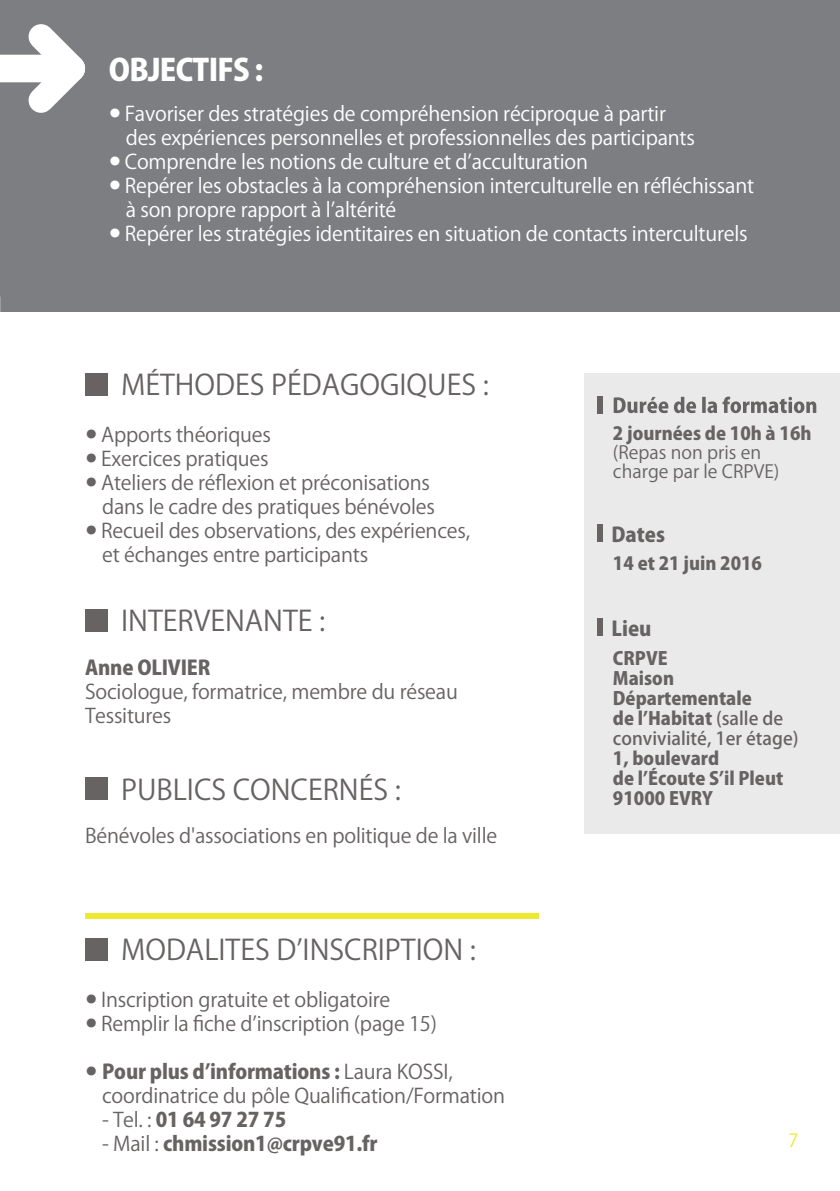
<style>
.page{position:relative;width:840px;height:1191px;background:#fff}
.page>*{position:absolute;margin:0;border:0;box-sizing:border-box;transform-origin:0 0}
.t1{font:800 30px "Koz Go Pr 6 N";letter-spacing:-.025em;color:#fff}
.t2{font:28px "Koz Go Pr 6 N";color:#676363}
.t3{font:20px/24px "Koz Go Pr 6 N";letter-spacing:-.01em;color:#676363}
.t4{font:20px/24px "Koz Go Pr 6 N";letter-spacing:-.01em;color:#fff}
.t5{font:800 20px "Koz Go Pr 6 N";letter-spacing:-.01em;color:#676363}
.t6{font:800 20px "Koz Go Pro";color:#676363}
.t7{font:800 18px/20px "Koz Go Pro";color:#676363}
.t8{font:18px/19px "Koz Go Pro";color:#676363}
.t9{font:18px "Koz Go Pr 6 N";color:#ede931}
.s1{font-size:40px}
.s2{font-weight:800}
.s3{font-weight:400}
.s4{font-weight:500}
</style>
<div class="page">
<div style="left:0;top:0;width:839px;height:312px;background:#7d7e82"></div>
<div style="left:0;top:55px;width:71px;height:27px;background:#fff"></div>
<svg style="left:6px;top:24px;width:80px;height:89px"></svg>
<div style="left:584px;top:373px;width:255px;height:460px;background:#eaeaeb"></div>
<div style="left:85px;top:373px;width:23px;height:22px;background:#676363"></div>
<div style="left:597px;top:397px;width:5px;height:17px;background:#676363"></div>
<svg style="left:613px;top:396px;width:202px;height:17px"></svg>
<div style="left:597px;top:524px;width:5px;height:17px;background:#676363"></div>
<div style="left:597px;top:618px;width:5px;height:17px;background:#676363"></div>
<div style="left:85px;top:609px;width:23px;height:23px;background:#676363"></div>
<div style="left:85px;top:777px;width:23px;height:23px;background:#676363"></div>
<div style="left:85px;top:938px;width:23px;height:22px;background:#676363"></div>
<div style="left:85px;top:913px;width:454px;height:6px;background:#ede931"></div>
<p class="t1" style="left:109px;top:53px;width:156px">OBJECTIFS :</p>
<p class="t4" style="left:126px;top:102px;width:570px;text-indent:-17px"><span class="s1">•</span> Favoriser des stratégies de compréhension réciproque à partir des expériences personnelles et professionnelles des participants</p>
<p class="t4" style="left:109px;top:150px;width:480px"><span class="s1">•</span> Comprendre les notions de culture et d’acculturation</p>
<p class="t4" style="left:126px;top:174px;width:629px;text-indent:-17px"><span class="s1">•</span> Repérer les obstacles à la compréhension interculturelle en réfléchissant à son propre rapport à l’altérité</p>
<p class="t4" style="left:109px;top:222px;width:640px"><span class="s1">•</span> Repérer les stratégies identitaires en situation de contacts interculturels</p>
<p class="t2" style="left:121px;top:369px;width:369px">MÉTHODES PÉDAGOGIQUES :</p>
<p class="t3" style="left:85px;top:423px;width:187px"><span class="s1">•</span> Apports théoriques</p>
<p class="t3" style="left:85px;top:447px;width:185px"><span class="s1">•</span> Exercices pratiques</p>
<p class="t3" style="left:85px;top:471px;width:351px;text-align:right"><span class="s1">•</span> Ateliers de réflexion et préconisations dans le cadre des pratiques bénévoles</p>
<p class="t3" style="left:102px;top:519px;width:369px;text-indent:-17px"><span class="s1">•</span> Recueil des observations, des expériences, et échanges entre participants</p>
<p class="t2" style="left:121px;top:605px;width:205px">INTERVENANTE :</p>
<p class="t5" style="left:85px;top:656px;width:127px">Anne OLIVIER</p>
<p class="t3" style="left:85px;top:680px;width:374px">Sociologue, formatrice, membre du réseau<br>Tessitures</p>
<p class="t2" style="left:121px;top:773px;width:281px">PUBLICS CONCERNÉS :</p>
<p class="t3" style="left:85px;top:824px;width:413px">Bénévoles d'associations en politique de la ville</p>
<p class="t2" style="left:121px;top:934px;width:356px">MODALITES D’INSCRIPTION :</p>
<p class="t3" style="left:85px;top:988px;width:306px"><span class="s1">•</span> Inscription gratuite et obligatoire</p>
<p class="t3" style="left:85px;top:1012px;width:353px"><span class="s1">•</span> Remplir la fiche d’inscription (page 15)</p>
<p class="t3" style="left:102px;top:1060px;width:404px;text-indent:-17px"><span class="s1">•</span> <span class="s2">Pour plus d’informations :</span> Laura KOSSI, coordinatrice du pôle Qualification/Formation</p>
<p class="t5" style="left:102px;top:1108px;width:185px"><span class="s3">- Tel. :</span> 01 64 97 27 75</p>
<p class="t5" style="left:102px;top:1132px;width:277px"><span class="s3">- Mail :</span> chmission1@crpve91.fr</p>
<p class="t7" style="left:612px;top:425px;width:200px">2 journées de 10h à 16h</p>
<p class="t8" style="left:612px;top:443px;width:168px">(Repas non pris en charge par le CRPVE)</p>
<p class="t6" style="left:611px;top:522px;width:55px">Dates</p>
<p class="t7" style="left:612px;top:555px;width:150px">14 et 21 juin 2016</p>
<p class="t6" style="left:611px;top:615px;width:41px">Lieu</p>
<p class="t7" style="left:612px;top:650px;width:56px">CRPVE</p>
<p class="t7" style="left:612px;top:670px;width:187px">Maison<br>Départementale<br>de l’Habitat <span class="s4">(salle de convivialité, 1er étage)</span></p>
<p class="t7" style="left:612px;top:750px;width:172px">1, boulevard<br>de l’Écoute S’il Pleut</p>
<p class="t7" style="left:612px;top:790px;width:101px">91000 EVRY</p>
<p class="t9" style="left:788px;top:1130px;width:11px">7</p>
</div>
